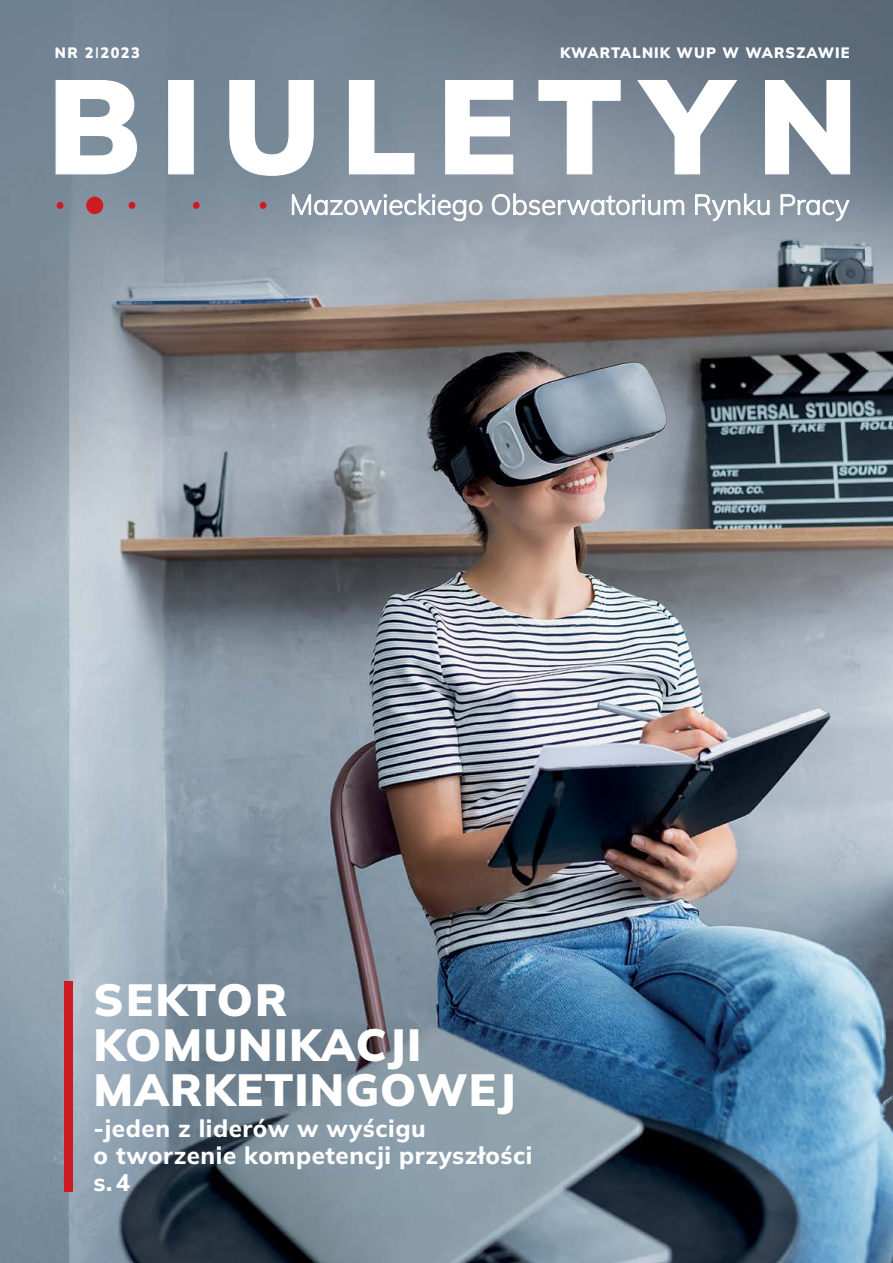
<style>
.page{position:relative;width:893px;height:1263px;background:#fff}
.page>*{position:absolute;margin:0;border:0;box-sizing:border-box;transform-origin:0 0}
.t1{font:900 45px/45px "Mulish";letter-spacing:.025em;color:#fff}
.t2{font:800 24px/27px "Mulish";letter-spacing:.025em;color:#fff}
.t3{font:900 15px "Mulish";letter-spacing:.075em;color:#fff}
.s1{font-weight:600}
</style>
<div class="page">
<img style="left:0;top:0;width:893px;height:1263px">
<svg style="left:55px;top:79px;width:796px;height:97px"></svg>
<svg style="left:492px;top:193px;width:357px;height:28px"></svg>
<svg style="left:292px;top:193px;width:190px;height:28px"></svg>
<svg style="left:57px;top:197px;width:209px;height:17px;background:#878391"></svg>
<div style="left:65px;top:981px;width:8px;height:210px;background:#ce1b22"></div>
<p class="t3" style="left:55px;top:42px;width:86px">NR 2<span class="s1">I</span>2023</p>
<p class="t3" style="left:560px;top:42px;width:291px">KWARTALNIK WUP W WARSZAWIE</p>
<h1 class="t1" style="left:94px;top:976px;width:424px">SEKTOR<br>KOMUNIKACJI<br>MARKETINGOWEJ</h1>
<p class="t2" style="left:94px;top:1114px;width:440px">-jeden z liderów w wyścigu<br>o tworzenie kompetencji przyszłości s.4</p>
</div>
